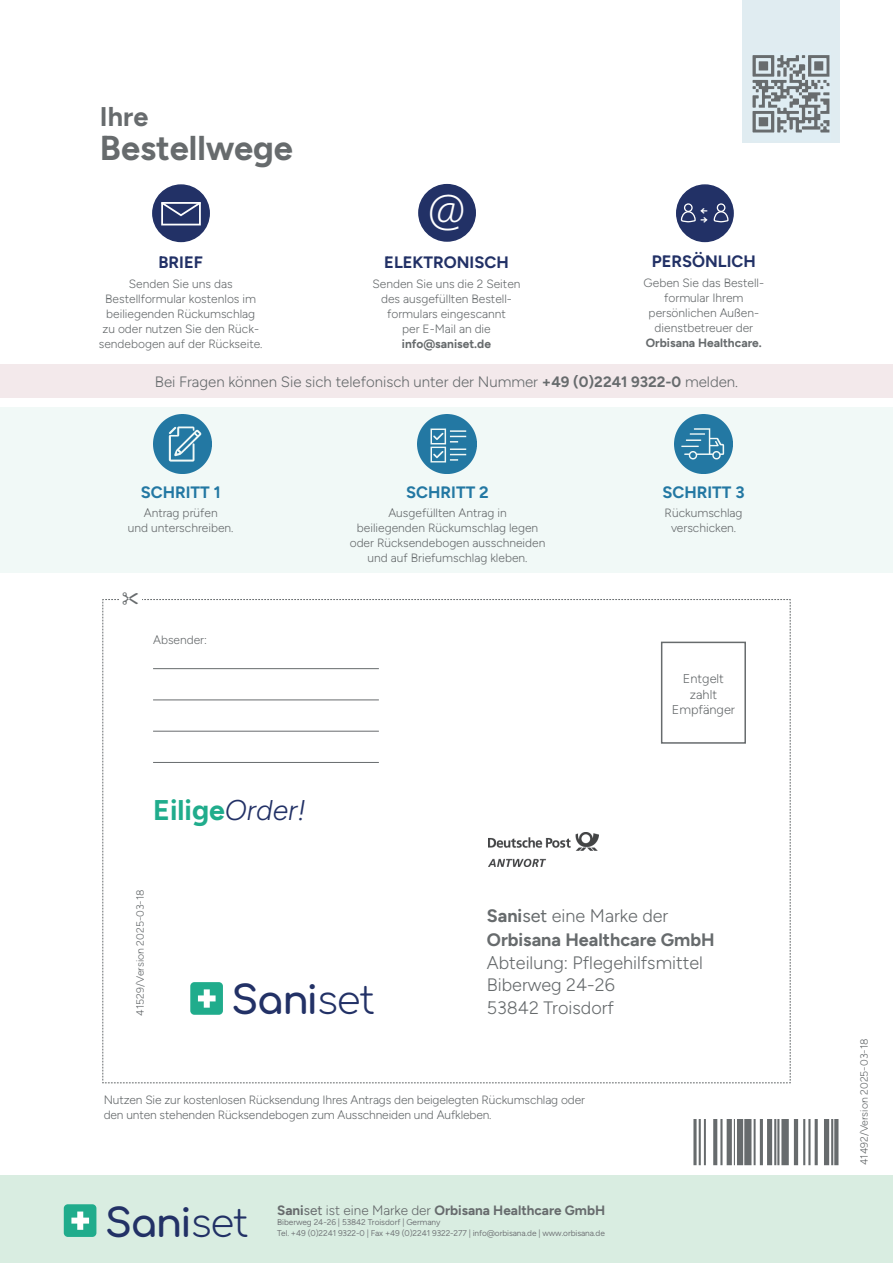
<style>
.page{position:relative;width:893px;height:1263px;background:#fff}
.page>*{position:absolute;margin:0;border:0;box-sizing:border-box;transform-origin:0 0}
.t1{font:700 39px "Comfortaa";letter-spacing:-.03em;color:#223166}
.t2{font:300 37.5px "Frutiger Next LTW1 G";color:#fff}
.t3{font:700 34.5px "Figtree";color:#676b6d}
.t4{font:700 28.5px "Figtree";color:#20ac8c}
.t5{font:700 27px "Figtree";color:#676b6d}
.t6{font:300 18px/22.5px "Figtree";color:#676b6d}
.t7{font:700 18px/24px "Figtree";color:#676b6d}
.t8{font:700 16.5px "Figtree";color:#223166}
.t9{font:700 16.5px "Figtree";color:#2378a3}
.t10{font:300 15px "Figtree";color:#676b6d}
.t11{font:700 13.5px "Figtree";color:#676b6d}
.t12{font:300 12.75px/15.3px "Figtree";color:#676b6d;text-align:center}
.t13{font:300 12px/15px "Figtree";color:#676b6d;text-align:center}
.t14{font:700 12px "Figtree";color:#676b6d}
.t15{font:300 10.5px "Figtree";color:#676b6d}
.t16{font:700 10.5px/9px "Figtree";color:#fff}
.t17{font:8.4px "Figtree";letter-spacing:-.015em;color:#75797b}
.s1{font-weight:700}
.s2{font-weight:300;font-style:italic;color:#223166}
.s3{font-weight:300}
.s4{font-weight:400}
</style>
<div class="page">
<div style="left:742px;top:0;width:98px;height:142px;background:#e0ecf1"></div>
<div style="left:0;top:1176px;width:893px;height:87px;background:#d9ede1"></div>
<img style="left:693px;top:1119px;width:146px;height:47px">
<div style="left:0;top:364px;width:893px;height:34px;background:#f3e9eb"></div>
<img style="left:752px;top:55px;width:78px;height:78px">
<div style="left:0;top:407px;width:893px;height:166px;background:#f1f9f7"></div>
<img style="left:153px;top:414px;width:59px;height:59px">
<img style="left:418px;top:414px;width:58px;height:59px">
<img style="left:674px;top:414px;width:59px;height:59px">
<div style="left:153px;top:185px;width:56px;height:56px;background:#223166;border-radius:50%"></div>
<div style="left:152px;top:184px;width:58px;height:58px;border:2px solid #223166;border-radius:50%"></div>
<div style="left:161px;top:202px;width:40px;height:23px;border:2px solid #fff"></div>
<svg style="left:161px;top:202px;width:40px;height:15px"></svg>
<div style="left:419px;top:185px;width:56px;height:56px;background:#223166;border-radius:50%"></div>
<div style="left:418px;top:184px;width:58px;height:58px;border:2px solid #223166;border-radius:50%"></div>
<div style="left:677px;top:185px;width:56px;height:56px;background:#223166;border-radius:50%"></div>
<div style="left:676px;top:184px;width:58px;height:58px;border:2px solid #223166;border-radius:50%"></div>
<svg style="left:681px;top:209px;width:15px;height:14px"></svg>
<div style="left:684px;top:203px;width:9px;height:9px;border:1px solid #fff;border-radius:50%"></div>
<svg style="left:713px;top:209px;width:16px;height:14px"></svg>
<div style="left:717px;top:203px;width:8px;height:9px;border:1px solid #fff;border-radius:50%"></div>
<div style="left:64px;top:1204px;width:32px;height:33px;background:#20ac8c;border-radius:4px"></div>
<div style="left:71px;top:1217px;width:18px;height:6px;background:#fff"></div>
<div style="left:77px;top:1211px;width:6px;height:19px;background:#fff"></div>
<hr style="left:892px;top:573px;width:1px;height:53px;background:#8c527f">
<svg style="left:102px;top:599px;width:689px;height:484px"></svg>
<h3 class="t5" style="left:100px;top:101px;width:50px">Ihre</h3>
<h3 class="t3" style="left:100px;top:129px;width:195px">Bestellwege</h3>
<h3 class="t8" style="left:159px;top:253px;width:46px">BRIEF</h3>
<p class="t13" style="left:99px;top:276px;width:165px">Senden Sie uns das<br>Bestellformular kostenlos im beiliegenden Rückumschlag zu oder nutzen Sie den Rück&shy;sendebogen auf der Rückseite.</p>
<h2 class="t2" style="left:428px;top:188px;width:40px">@</h2>
<h3 class="t8" style="left:384px;top:253px;width:126px">ELEKTRONISCH</h3>
<p class="t13" style="left:372px;top:276px;width:150px">Senden Sie uns die 2 Seiten des ausgefüllten Bestell&shy;formulars eingescannt<br>per E-Mail an die</p>
<p class="t14" style="left:402px;top:337px;width:91px">info@saniset.de</p>
<p class="t16" style="left:700px;top:205px;width:9px">← →</p>
<h3 class="t8" style="left:652px;top:252px;width:106px">PERSÖNLICH</h3>
<p class="t13" style="left:644px;top:275px;width:122px">Geben Sie das Bestell&shy;formular Ihrem persönlichen Außen&shy;dienstbetreuer der</p>
<p class="t14" style="left:646px;top:336px;width:118px">Orbisana Healthcare.</p>
<p class="t10" style="left:155px;top:374px;width:585px">Bei Fragen können Sie sich telefonisch unter der Nummer <span class="s1">+49 (0)2241 9322-0</span> melden.</p>
<h3 class="t9" style="left:141px;top:483px;width:81px">SCHRITT 1</h3>
<p class="t13" style="left:128px;top:505px;width:107px">Antrag prüfen<br>und unterschreiben.</p>
<p class="t13" style="left:153px;top:632px;width:55px">Absender:</p>
<h3 class="t9" style="left:406px;top:483px;width:84px">SCHRITT 2</h3>
<p class="t13" style="left:350px;top:505px;width:197px">Ausgefüllten Antrag in<br>beiliegenden Rückumschlag legen oder Rücksendebogen ausschneiden und auf Briefumschlag kleben.</p>
<h3 class="t4" style="left:153px;top:794px;width:154px">Eilige<span class="s2">Order!</span></h3>
<h3 class="t9" style="left:662px;top:483px;width:84px">SCHRITT 3</h3>
<p class="t13" style="left:665px;top:505px;width:79px">Rückumschlag verschicken.</p>
<p class="t12" style="left:672px;top:671px;width:65px">Entgelt zahlt<br>Empfänger</p>
<p class="t15" style="left:134px;top:1015px;width:128px;rotate:-90deg">41529/Version 2025-03-18</p>
<h1 class="t1" style="left:232px;top:965px;width:145px">Sani<span class="s3">set</span></h1>
<h3 class="t7" style="left:487px;top:904px;width:229px">Sani<span class="s4">set</span> <span class="s3">eine Marke der<br></span>Orbisana Healthcare GmbH</h3>
<h3 class="t6" style="left:487px;top:951px;width:217px">Abteilung: Pflegehilfsmittel<br>Biberweg 24-26<br>53842 Troisdorf</h3>
<p class="t13" style="left:104px;top:1093px;width:483px;text-align:left">Nutzen Sie zur kostenlosen Rücksendung Ihres Antrags den beigelegten Rückumschlag oder den unten stehenden Rücksendebogen zum Ausschneiden und Aufkleben.</p>
<h1 class="t1" style="left:105px;top:1187px;width:145px">Sani<span class="s3">set</span></h1>
<p class="t11" style="left:277px;top:1202px;width:329px">Sani<span class="s4">set</span> <span class="s3">ist eine Marke der</span> Orbisana Healthcare GmbH</p>
<p class="t17" style="left:277px;top:1217px;width:165px">Biberweg 24-26 | 53842 Troisdorf | Germany</p>
<p class="t17" style="left:277px;top:1228px;width:329px">Tel. +49 (0)2241 9322-0 | Fax +49 (0)2241 9322-277 | info@orbisana.de | www.orbisana.de</p>
<p class="t15" style="left:858px;top:1165px;width:128px;rotate:-90deg">41492/Version 2025-03-18</p>
</div>
